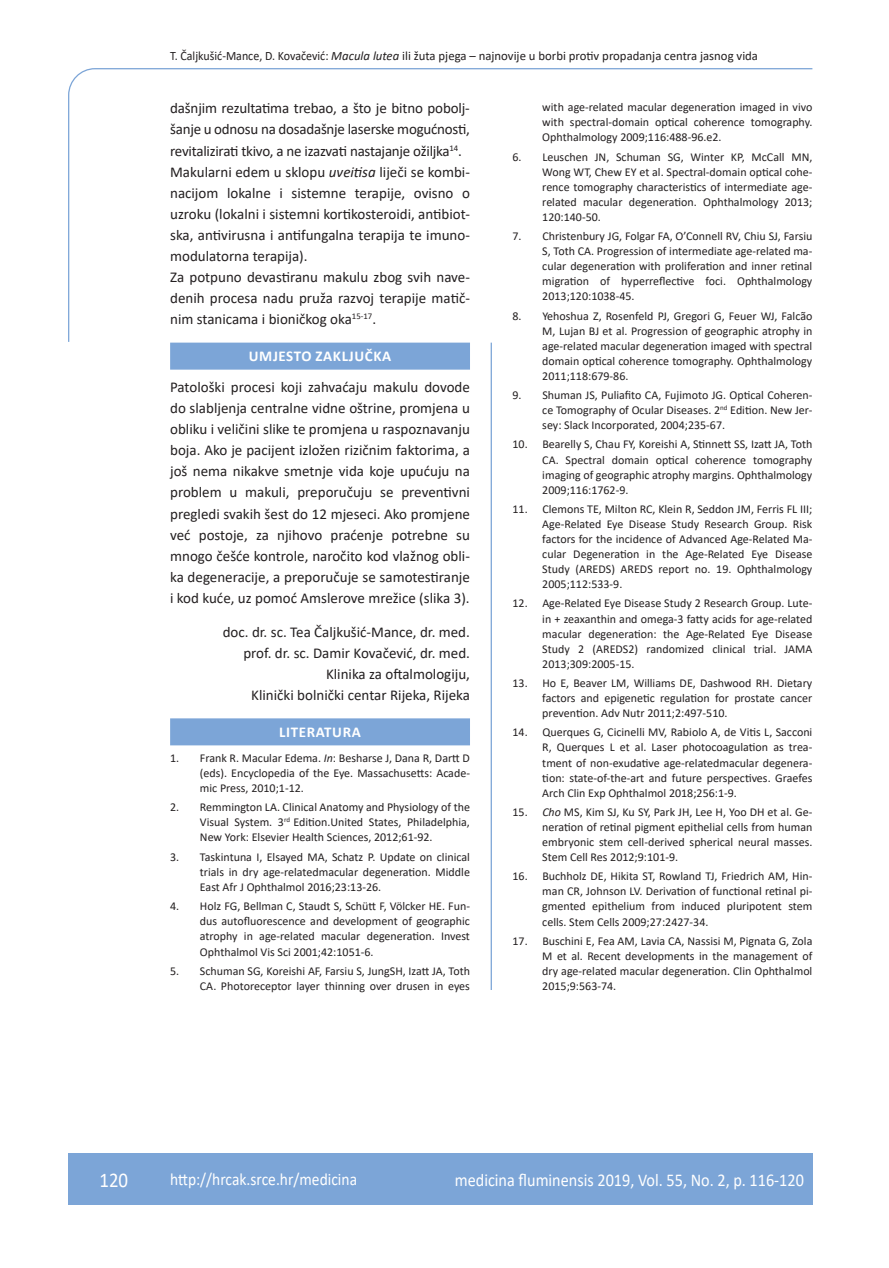
<style>
.page{position:relative;width:889px;height:1268px;background:#fff}
.page>*{position:absolute;margin:0;border:0;box-sizing:border-box;transform-origin:0 0}
.t1{font:21px "Calibri";color:#fff;scale:.9 1}
.t2{font:18px "Calibri";color:#fff;scale:.9 1}
.t3{font:17.25px "Calibri";color:#fff;scale:.9 1}
.osnovni_tekst{font:15px/21.1px "Calibri";color:#231f20;text-align:justify}
.naslov_ruler{font:700 15px "Calibri";letter-spacing:.04em;color:#fff}
.glava{font:12.75px "Calibri";color:#231f20;scale:.94 1}
.literatura{font:12px/15px "Calibri";color:#231f20;text-align:justify}
.s1{font-style:italic}
</style>
<div class="page">
<svg style="left:68px;top:68px;width:745px;height:274px"></svg>
<hr style="left:490px;top:342px;width:2px;height:647px;background:#7ca5d7">
<div style="left:68px;top:1152px;width:744px;height:51px;background:#7ca5d7"></div>
<div style="left:170px;top:342px;width:300px;height:27px;background:#7ca5d7"></div>
<div style="left:170px;top:718px;width:300px;height:27px;background:#7ca5d7"></div>
<p class="glava" style="left:170px;top:46px;width:627px">T. Čaljkušić-Mance, D. Kovačević: <span class="s1">Macula lutea</span> ili žuta pjega – najnovije u borbi protiv propadanja centra jasnog vida</p>
<p class="osnovni_tekst" style="left:170px;top:97px;width:301px">dašnjim rezultatima trebao, a što je bitno pobolj&shy;šanje u odnosu na dosadašnje laserske mogućnosti, revitalizirati tkivo, a ne izazvati nastajanje ožiljka<sup>14</sup>.</p>
<p class="osnovni_tekst" style="left:170px;top:161px;width:301px">Makularni edem u sklopu <span class="s1">uveitisa</span> liječi se kombi&shy;nacijom lokalne i sistemne terapije, ovisno o uzroku (lokalni i sistemni kortikosteroidi, antibiot&shy;ska, antivirusna i antifungalna terapija te imuno&shy;modulatorna terapija).</p>
<p class="osnovni_tekst" style="left:170px;top:266px;width:301px">Za potpuno devastiranu makulu zbog svih nave&shy;denih procesa nadu pruža razvoj terapije matič&shy;nim stanicama i bioničkog oka<sup>15-17</sup>.</p>
<p class="naslov_ruler" style="left:249px;top:346px;width:144px">UMJESTO ZAKLJUČKA</p>
<p class="osnovni_tekst" style="left:170px;top:376px;width:301px">Patološki procesi koji zahvaćaju makulu dovode do slabljenja centralne vidne oštrine, promjena u obliku i veličini slike te promjena u raspoznavanju boja. Ako je pacijent izložen rizičnim faktorima, a još nema nikakve smetnje vida koje upućuju na problem u makuli, preporučuju se preventivni pregledi svakih šest do 12 mjeseci. Ako promjene već postoje, za njihovo praćenje potrebne su mnogo češće kontrole, naročito kod vlažnog obli&shy;ka degeneracije, a preporučuje se samotestiranje i kod kuće, uz pomoć Amslerove mrežice (slika 3).</p>
<p class="osnovni_tekst" style="left:223px;top:620px;width:249px">doc. dr. sc. Tea Čaljkušić-Mance, dr. med.</p>
<p class="osnovni_tekst" style="left:243px;top:641px;width:228px">prof. dr. sc. Damir Kovačević, dr. med.</p>
<p class="osnovni_tekst" style="left:251px;top:663px;width:220px;text-align:right">Klinika za oftalmologiju,<br>Klinički bolnički centar Rijeka, Rijeka</p>
<p class="naslov_ruler" style="left:279px;top:721px;width:83px">LITERATURA</p>
<p class="literatura" style="left:200px;top:749px;width:271px;text-indent:-30px">1. Frank R. Macular Edema. <span class="s1">In</span>: Besharse J, Dana R, Dartt D (eds). Encyclopedia of the Eye. Massachusetts: Acade&shy;mic Press, 2010;1-12.</p>
<p class="literatura" style="left:200px;top:799px;width:271px;text-indent:-30px">2. Remmington LA. Clinical Anatomy and Physiology of the Visual System. 3<sup>rd</sup> Edition.United States, Philadelphia, New York: Elsevier Health Sciences, 2012;61-92.</p>
<p class="literatura" style="left:200px;top:848px;width:271px;text-indent:-30px">3. Taskintuna I, Elsayed MA, Schatz P. Update on clinical trials in dry age-relatedmacular degeneration. Middle East Afr J Ophthalmol 2016;23:13-26.</p>
<p class="literatura" style="left:200px;top:898px;width:271px;text-indent:-30px">4. Holz FG, Bellman C, Staudt S, Schütt F, Völcker HE. Fun&shy;dus autofluorescence and development of geographic atrophy in age-related macular degeneration. Invest Ophthalmol Vis Sci 2001;42:1051-6.</p>
<p class="literatura" style="left:170px;top:962px;width:301px;text-align:right">5. Schuman SG, Koreishi AF, Farsiu S, JungSH, Izatt JA, Toth<br>CA. Photoreceptor layer thinning over drusen in eyes</p>
<p class="literatura" style="left:542px;top:99px;width:271px">with age-related macular degeneration imaged in vivo with spectral-domain optical coherence tomography.<br>Ophthalmology 2009;116:488-96.e2.</p>
<p class="literatura" style="left:542px;top:149px;width:272px;text-indent:-30px">6. Leuschen JN, Schuman SG, Winter KP, McCall MN, Wong WT, Chew EY et al. Spectral-domain optical cohe&shy;rence tomography characteristics of intermediate age&shy;related macular degeneration. Ophthalmology 2013; 120:140-50.</p>
<p class="literatura" style="left:542px;top:228px;width:272px;text-indent:-30px">7. Christenbury JG, Folgar FA, O’Connell RV, Chiu SJ, Farsiu S, Toth CA. Progression of intermediate age-related ma&shy;cular degeneration with proliferation and inner retinal migration of hyperreflective foci. Ophthalmology 2013;120:1038-45.</p>
<p class="literatura" style="left:542px;top:308px;width:271px;text-indent:-30px">8. Yehoshua Z, Rosenfeld PJ, Gregori G, Feuer WJ, Falcão M, Lujan BJ et al. Progression of geographic atrophy in age-related macular degeneration imaged with spectral domain optical coherence tomography. Ophthalmology 2011;118:679-86.</p>
<p class="literatura" style="left:542px;top:387px;width:271px;text-indent:-30px">9. Shuman JS, Puliafito CA, Fujimoto JG. Optical Coheren&shy;ce Tomography of Ocular Diseases. 2<sup>nd</sup> Edition. New Jer&shy;sey: Slack Incorporated, 2004;235-67.</p>
<p class="literatura" style="left:542px;top:436px;width:271px;text-indent:-30px">10. Bearelly S, Chau FY, Koreishi A, Stinnett SS, Izatt JA, Toth CA. Spectral domain optical coherence tomography imaging of geographic atrophy margins. Ophthalmology 2009;116:1762-9.</p>
<p class="literatura" style="left:542px;top:501px;width:272px;text-indent:-30px">11. Clemons TE, Milton RC, Klein R, Seddon JM, Ferris FL III; Age-Related Eye Disease Study Research Group. Risk factors for the incidence of Advanced Age-Related Ma&shy;cular Degeneration in the Age-Related Eye Disease Study (AREDS) AREDS report no. 19. Ophthalmology 2005;112:533-9.</p>
<p class="literatura" style="left:542px;top:595px;width:272px;text-indent:-30px">12. Age-Related Eye Disease Study 2 Research Group. Lute&shy;in + zeaxanthin and omega-3 fatty acids for age-related macular degeneration: the Age-Related Eye Disease Study 2 (AREDS2) randomized clinical trial. JAMA 2013;309:2005-15.</p>
<p class="literatura" style="left:542px;top:675px;width:271px;text-indent:-30px">13. Ho E, Beaver LM, Williams DE, Dashwood RH. Dietary factors and epigenetic regulation for prostate cancer prevention. Adv Nutr 2011;2:497-510.</p>
<p class="literatura" style="left:542px;top:724px;width:271px;text-indent:-30px">14. Querques G, Cicinelli MV, Rabiolo A, de Vitis L, Sacconi R, Querques L et al. Laser photocoagulation as trea&shy;tment of non-exudative age-relatedmacular degenera&shy;tion: state-of-the-art and future perspectives. Graefes Arch Clin Exp Ophthalmol 2018;256:1-9.</p>
<p class="literatura" style="left:542px;top:804px;width:271px;text-indent:-30px">15. <span class="s1">Cho</span> MS, Kim SJ, Ku SY, Park JH, Lee H, Yoo DH et al. Ge&shy;neration of retinal pigment epithelial cells from human embryonic stem cell-derived spherical neural masses.<br>Stem Cell Res 2012;9:101-9.</p>
<p class="literatura" style="left:542px;top:868px;width:271px;text-indent:-30px">16. Buchholz DE, Hikita ST, Rowland TJ, Friedrich AM, Hin&shy;man CR, Johnson LV. Derivation of functional retinal pi&shy;gmented epithelium from induced pluripotent stem cells. Stem Cells 2009;27:2427-34.</p>
<p class="literatura" style="left:542px;top:932px;width:272px;text-indent:-30px">17. Buschini E, Fea AM, Lavia CA, Nassisi M, Pignata G, Zola M et al. Recent developments in the management of dry age-related macular degeneration. Clin Ophthalmol 2015;9:563-74.</p>
<p class="t1" style="left:99px;top:1164px;width:33px">120</p>
<p class="t3" style="left:170px;top:1166px;width:209px">http://hrcak.srce.hr/medicina</p>
<p class="t2" style="left:455px;top:1166px;width:389px">medicina fluminensis 2019, Vol. 55, No. 2, p. 116-120</p>
</div>
